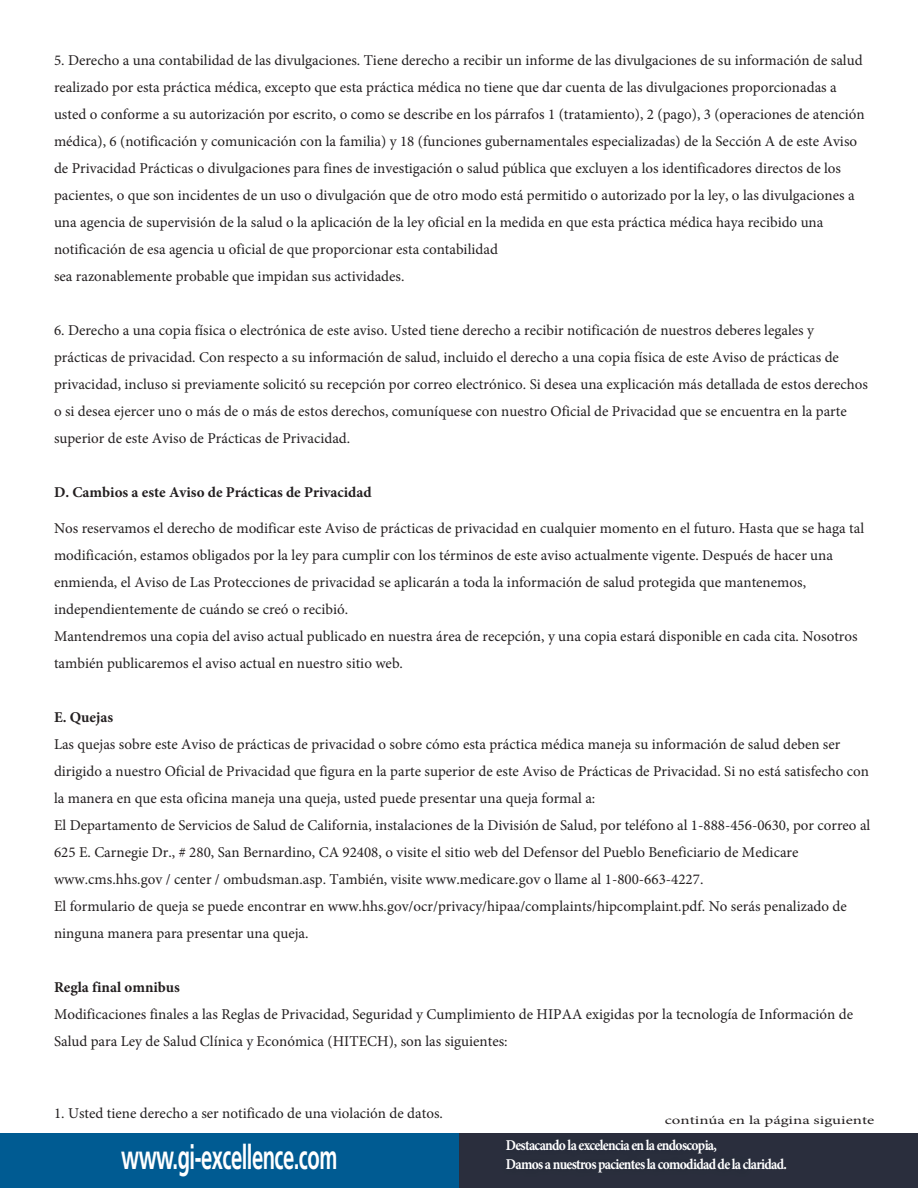
<style>
.page{position:relative;width:918px;height:1188px;background:#fff}
.page>*{position:absolute;margin:0;border:0;box-sizing:border-box;transform-origin:0 0}
.t1{font:700 33.75px "Frutiger LT Std";letter-spacing:-.025em;color:#fff;scale:.6 1}
.t2{font:15px/27px "Minion Pro";color:#231f20}
.t3{font:700 15px/18.5px "Minion Pro";letter-spacing:-.05em;color:#fff;scale:.9 1}
.t4{font:700 15px "Minion Pro";color:#231f20}
.t5{font:12.15px "Minion Pro";color:#231f20;scale:1.39 1}
</style>
<div class="page">
<div style="left:0;top:1133px;width:459px;height:55px;background:#005b92"></div>
<div style="left:459px;top:1133px;width:459px;height:55px;background:#2a2e3d"></div>
<p class="t2" style="left:54px;top:47px;width:812px">5. Derecho a una contabilidad de las divulgaciones. Tiene derecho a recibir un informe de las divulgaciones de su información de salud realizado por esta práctica médica, excepto que esta práctica médica no tiene que dar cuenta de las divulgaciones proporcionadas a usted o conforme a su autorización por escrito, o como se describe en los párrafos 1 (tratamiento), 2 (pago), 3 (operaciones de atención médica), 6 (notificación y comunicación con la familia) y 18 (funciones gubernamentales especializadas) de la Sección A de este Aviso de Privacidad Prácticas o divulgaciones para fines de investigación o salud pública que excluyen a los identificadores directos de los pacientes, o que son incidentes de un uso o divulgación que de otro modo está permitido o autorizado por la ley, o las divulgaciones a una agencia de supervisión de la salud o la aplicación de la ley oficial en la medida en que esta práctica médica haya recibido una notificación de esa agencia u oficial de que proporcionar esta contabilidad<br>sea razonablemente probable que impidan sus actividades.</p>
<p class="t2" style="left:54px;top:317px;width:816px">6. Derecho a una copia física o electrónica de este aviso. Usted tiene derecho a recibir notificación de nuestros deberes legales y prácticas de privacidad. Con respecto a su información de salud, incluido el derecho a una copia física de este Aviso de prácticas de privacidad, incluso si previamente solicitó su recepción por correo electrónico. Si desea una explicación más detallada de estos derechos o si desea ejercer uno o más de o más de estos derechos, comuníquese con nuestro Oficial de Privacidad que se encuentra en la parte superior de este Aviso de Prácticas de Privacidad.</p>
<p class="t4" style="left:54px;top:481px;width:319px">D. Cambios a este Aviso de Prácticas de Privacidad</p>
<p class="t2" style="left:54px;top:515px;width:812px">Nos reservamos el derecho de modificar este Aviso de prácticas de privacidad en cualquier momento en el futuro. Hasta que se haga tal modificación, estamos obligados por la ley para cumplir con los términos de este aviso actualmente vigente. Después de hacer una enmienda, el Aviso de Las Protecciones de privacidad se aplicarán a toda la información de salud protegida que mantenemos, independientemente de cuándo se creó o recibió.<br>Mantendremos una copia del aviso actual publicado en nuestra área de recepción, y una copia estará disponible en cada cita. Nosotros también publicaremos el aviso actual en nuestro sitio web.</p>
<p class="t4" style="left:54px;top:706px;width:61px">E. Quejas</p>
<p class="t2" style="left:54px;top:731px;width:818px">Las quejas sobre este Aviso de prácticas de privacidad o sobre cómo esta práctica médica maneja su información de salud deben ser dirigido a nuestro Oficial de Privacidad que figura en la parte superior de este Aviso de Prácticas de Privacidad. Si no está satisfecho con la manera en que esta oficina maneja una queja, usted puede presentar una queja formal a:<br>El Departamento de Servicios de Salud de California, instalaciones de la División de Salud, por teléfono al 1-888-456-0630, por correo al 625 E. Carnegie Dr., # 280, San Bernardino, CA 92408, o visite el sitio web del Defensor del Pueblo Beneficiario de Medicare www.cms.hhs.gov / center / ombudsman.asp. También, visite www.medicare.gov o llame al 1-800-663-4227.<br>El formulario de queja se puede encontrar en www.hhs.gov/ocr/privacy/hipaa/complaints/hipcomplaint.pdf. No serás penalizado de ninguna manera para presentar una queja.</p>
<p class="t4" style="left:54px;top:976px;width:128px">Regla final omnibus</p>
<p class="t2" style="left:54px;top:1001px;width:801px">Modificaciones finales a las Reglas de Privacidad, Seguridad y Cumplimiento de HIPAA exigidas por la tecnología de Información de<br>Salud para Ley de Salud Clínica y Económica (HITECH), son las siguientes:</p>
<p class="t2" style="left:54px;top:1100px;width:390px">1. Usted tiene derecho a ser notificado de una violación de datos.</p>
<p class="t5" style="left:665px;top:1112px;width:152px">continúa en la página siguiente</p>
<h1 class="t1" style="left:121px;top:1137px;width:362px">www.gi-excellence.com</h1>
<p class="t3" style="left:506px;top:1136px;width:314px">Destacando la excelencia en la endoscopia,<br>Damos a nuestros pacientes la comodidad de la claridad.</p>
</div>
